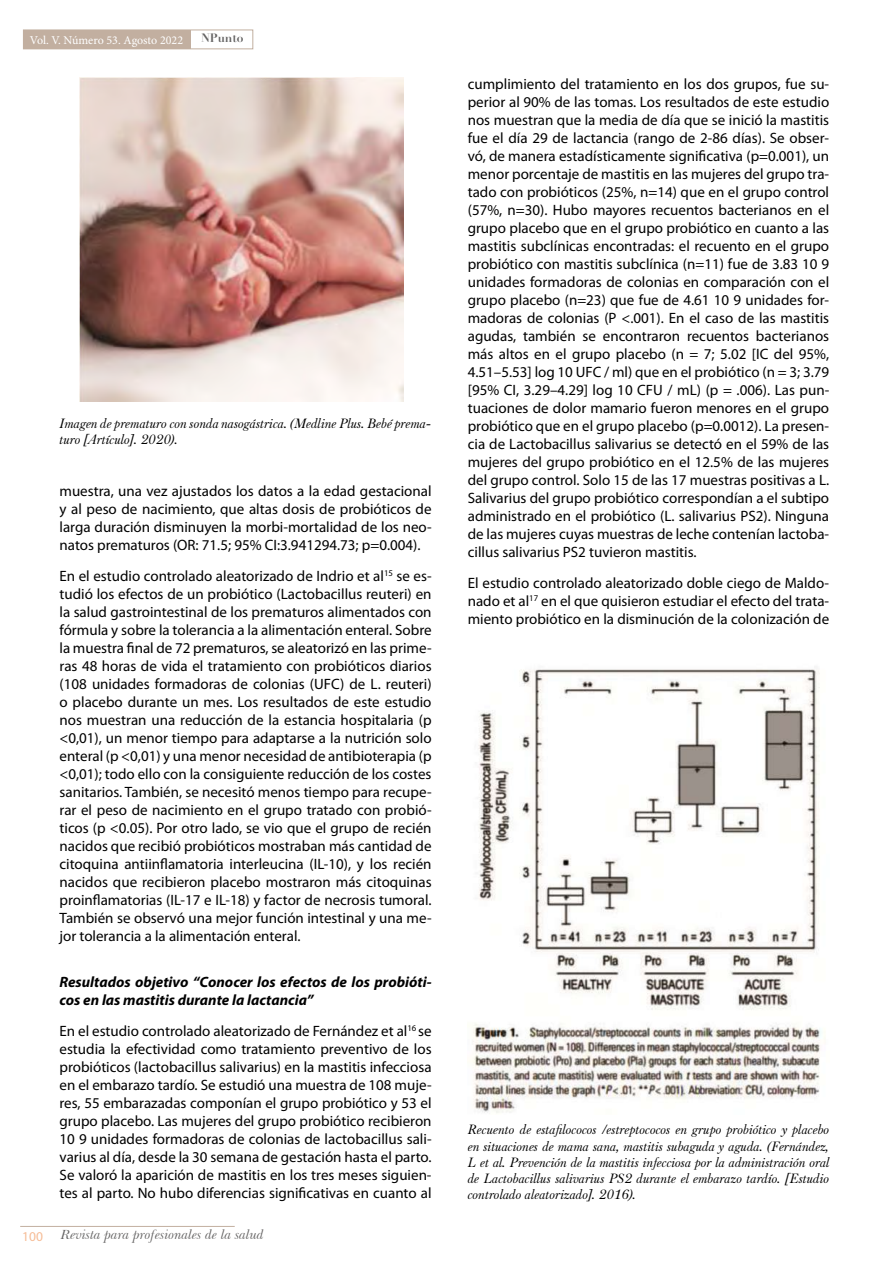
<style>
.page{position:relative;width:893px;height:1263px;background:#fff}
.page>*{position:absolute;margin:0;border:0;box-sizing:border-box;transform-origin:0 0}
.t1{font:15px/18px "Myriad Pro";color:#000;text-align:justify}
.t2{font:italic 700 15px/18px "Myriad Pro";color:#000}
.t3{font:italic 13.5px/16.2px "Baskerville F";color:#000}
.t4{font:italic 13.5px "Baskerville BT";color:#646363}
.t5{font:13.5px "Myriad Pro";color:#f6bc96}
.t6{font:12px "Minion Pro";letter-spacing:-.005em;color:#fff}
.t7{font:700 12px "Didot LH";color:#646363}
</style>
<div class="page">
<div style="left:23px;top:30px;width:230px;height:19px;border:1px solid #c2afa0"></div>
<div style="left:23px;top:30px;width:168px;height:19px;background:#c2afa0"></div>
<hr style="left:20px;top:1226px;width:215px;height:1px;background:#c2afa0">
<img style="left:79px;top:78px;width:324px;height:324px">
<img style="left:470px;top:669px;width:355px;height:444px">
<p class="t6" style="left:30px;top:32px;width:155px">Vol. V. Número 53. Agosto 2022</p>
<p class="t7" style="left:201px;top:31px;width:44px">NPunto</p>
<p class="t3" style="left:60px;top:415px;width:374px">Imagen de prematuro con sonda nasogástrica. (Medline Plus. Bebé prema&shy;turo [Artículo]. 2020).</p>
<p class="t1" style="left:60px;top:482px;width:374px">muestra, una vez ajustados los datos a la edad gestacional y al peso de nacimiento, que altas dosis de probióticos de larga duración disminuyen la morbi-mortalidad de los neo&shy;natos prematuros (OR: 71.5; 95% CI:3.941294.73; p=0.004).</p>
<p class="t1" style="left:60px;top:567px;width:374px">En el estudio controlado aleatorizado de Indrio et al<sup>15</sup> se es&shy;tudió los efectos de un probiótico (Lactobacillus reuteri) en la salud gastrointestinal de los prematuros alimentados con fórmula y sobre la tolerancia a la alimentación enteral. Sobre la muestra final de 72 prematuros, se aleatorizó en las prime&shy;ras 48 horas de vida el tratamiento con probióticos diarios (108 unidades formadoras de colonias (UFC) de L. reuteri) o placebo durante un mes. Los resultados de este estudio nos muestran una reducción de la estancia hospitalaria (p &lt;0,01), un menor tiempo para adaptarse a la nutrición solo enteral (p &lt;0,01) y una menor necesidad de antibioterapia (p &lt;0,01); todo ello con la consiguiente reducción de los costes sanitarios. También, se necesitó menos tiempo para recupe&shy;rar el peso de nacimiento en el grupo tratado con probió&shy;ticos (p &lt;0.05). Por otro lado, se vio que el grupo de recién nacidos que recibió probióticos mostraban más cantidad de citoquina antiinflamatoria interleucina (IL-10), y los recién nacidos que recibieron placebo mostraron más citoquinas proinflamatorias (IL-17 e IL-18) y factor de necrosis tumoral.<br>También se observó una mejor función intestinal y una me&shy;jor tolerancia a la alimentación enteral.</p>
<p class="t2" style="left:60px;top:973px;width:374px">Resultados objetivo “Conocer los efectos de los probióti&shy;cos en las mastitis durante la lactancia”</p>
<p class="t1" style="left:60px;top:1021px;width:374px">En el estudio controlado aleatorizado de Fernández et al<sup>16</sup> se estudia la efectividad como tratamiento preventivo de los probióticos (lactobacillus salivarius) en la mastitis infecciosa en el embarazo tardío. Se estudió una muestra de 108 muje&shy;res, 55 embarazadas componían el grupo probiótico y 53 el grupo placebo. Las mujeres del grupo probiótico recibieron 10 9 unidades formadoras de colonias de lactobacillus sali&shy;varius al día, desde la 30 semana de gestación hasta el parto.<br>Se valoró la aparición de mastitis en los tres meses siguien&shy;tes al parto. No hubo diferencias significativas en cuanto al</p>
<p class="t5" style="left:22px;top:1228px;width:22px">100</p>
<p class="t4" style="left:61px;top:1227px;width:205px">Revista para profesionales de la salud</p>
<p class="t1" style="left:468px;top:75px;width:363px">cumplimiento del tratamiento en los dos grupos, fue su&shy;perior al 90% de las tomas. Los resultados de este estudio nos muestran que la media de día que se inició la mastitis fue el día 29 de lactancia (rango de 2-86 días). Se obser&shy;vó, de manera estadísticamente significativa (p=0.001), un menor porcentaje de mastitis en las mujeres del grupo tra&shy;tado con probióticos (25%, n=14) que en el grupo control (57%, n=30). Hubo mayores recuentos bacterianos en el grupo placebo que en el grupo probiótico en cuanto a las mastitis subclínicas encontradas: el recuento en el grupo probiótico con mastitis subclínica (n=11) fue de 3.83 10 9 unidades formadoras de colonias en comparación con el grupo placebo (n=23) que fue de 4.61 10 9 unidades for&shy;madoras de colonias (P &lt;.001). En el caso de las mastitis agudas, también se encontraron recuentos bacterianos más altos en el grupo placebo (n = 7; 5.02 [IC del 95%, 4.51–5.53] log 10 UFC / ml) que en el probiótico (n = 3; 3.79 [95% CI, 3.29–4.29] log 10 CFU / mL) (p = .006). Las pun&shy;tuaciones de dolor mamario fueron menores en el grupo probiótico que en el grupo placebo (p=0.0012). La presen&shy;cia de Lactobacillus salivarius se detectó en el 59% de las mujeres del grupo probiótico en el 12.5% de las mujeres del grupo control. Solo 15 de las 17 muestras positivas a L.<br>Salivarius del grupo probiótico correspondían a el subtipo administrado en el probiótico (L. salivarius PS2). Ninguna de las mujeres cuyas muestras de leche contenían lactoba&shy;cillus salivarius PS2 tuvieron mastitis.</p>
<p class="t1" style="left:468px;top:573px;width:363px">El estudio controlado aleatorizado doble ciego de Maldo&shy;nado et al<sup>17</sup> en el que quisieron estudiar el efecto del trata&shy;miento probiótico en la disminución de la colonización de</p>
<p class="t3" style="left:468px;top:1122px;width:363px;text-align:justify">Recuento de estafilococos /estreptococos en grupo probiótico y placebo en situaciones de mama sana, mastitis subaguda y aguda. (Fernández, L et al. Prevención de la mastitis infecciosa por la administración oral de Lactobacillus salivarius PS2 durante el embarazo tardío. [Estudio controlado aleatorizado]. 2016).</p>
</div>
